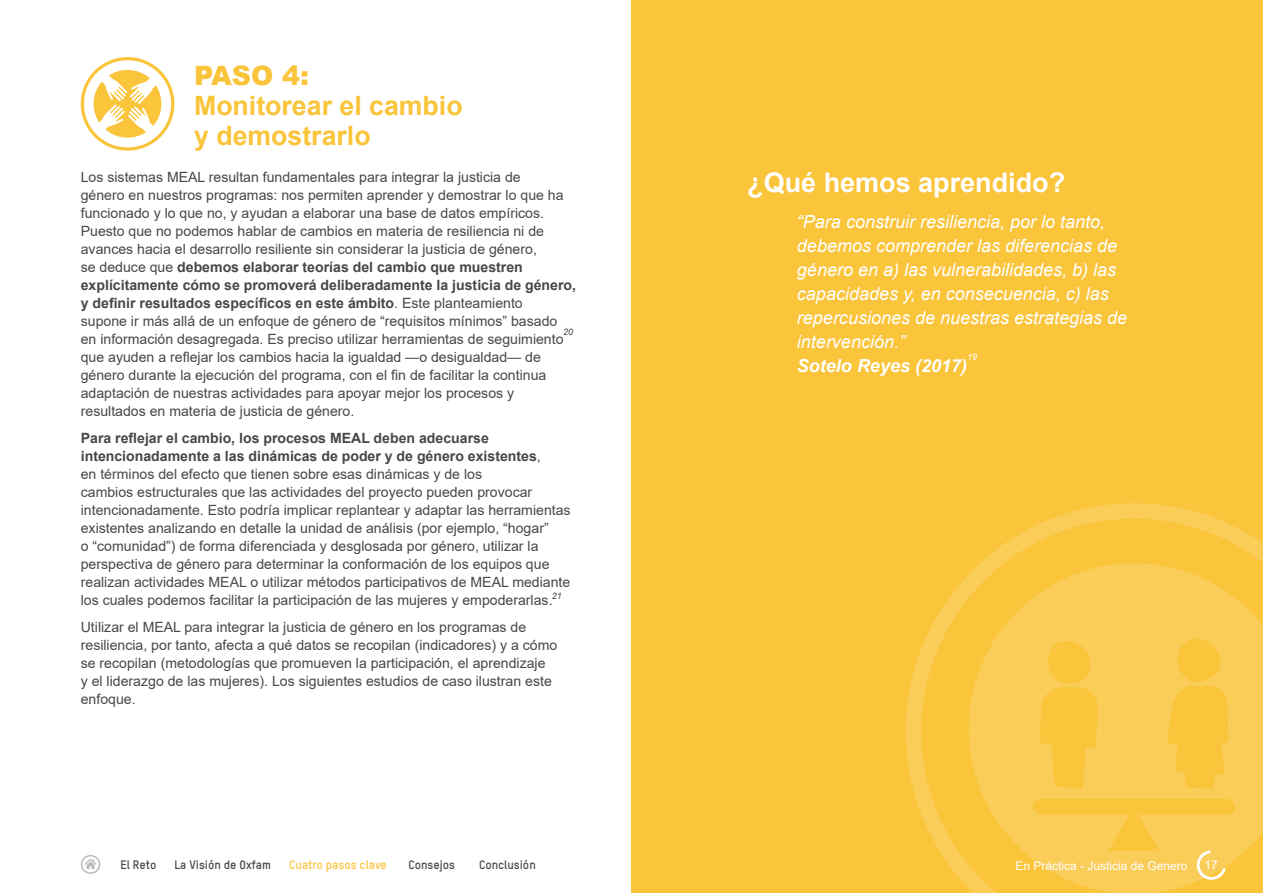
<style>
.page{position:relative;width:1263px;height:893px;background:#fff}
.page>*{position:absolute;margin:0;border:0;box-sizing:border-box;transform-origin:0 0}
.t1{font:700 27px "Arial";color:#fff}
.t2{font:700 26.7px "Arial";color:#fac43b}
.t3{font:900 26.7px "Arial";color:#fac43b}
.Estilo_de_párrafo_1{font:italic 18px/24px "Arial";color:#fff}
.Estilo_de_párrafo_1-2{font:italic 700 18px "Arial";color:#fff}
.Estilo_de_párrafo_1-3{font:14.1px/18px "Arial";color:#474746}
.t4{font:700 12px "Oxfam TSTARPRO";color:#474746}
.t5{font:12px "Arial";color:#fff}
.t6{font:700 12px "Oxfam TSTARPRO";color:#fac43b}
.Estilo_de_párrafo_1-4{font:italic 9px "Arial";color:#474746}
.Estilo_de_párrafo_1-5{font:italic 9px "Arial";color:#fff}
.s1{font-weight:700}
</style>
<div class="page">
<div style="left:631px;top:0;width:632px;height:893px;background:#fac43b"></div>
<svg style="left:906px;top:503px;width:357px;height:385px"></svg>
<svg style="left:969px;top:563px;width:294px;height:330px;fill:#facc58"></svg>
<svg style="left:80px;top:57px;width:95px;height:94px"></svg>
<svg style="left:1197px;top:850px;width:29px;height:30px"></svg>
<svg style="left:81px;top:855px;width:19px;height:19px"></svg>
<p class="t3" style="left:194px;top:56px;width:116px">PASO 4:</p>
<p class="t2" style="left:194px;top:86px;width:270px">Monitorear el cambio</p>
<p class="t2" style="left:194px;top:116px;width:178px">y demostrarlo</p>
<p class="Estilo_de_párrafo_1-3" style="left:81px;top:168px;width:497px">Los sistemas MEAL resultan fundamentales para integrar la justicia de<br>género en nuestros programas: nos permiten aprender y demostrar lo que ha funcionado y lo que no, y ayudan a elaborar una base de datos empíricos.<br>Puesto que no podemos hablar de cambios en materia de resiliencia ni de avances hacia el desarrollo resiliente sin considerar la justicia de género,<br>se deduce que <span class="s1">debemos elaborar teorías del cambio que muestren explícitamente cómo se promoverá deliberadamente la justicia de género, y definir resultados específicos en este ámbito</span>. Este planteamiento<br>supone ir más allá de un enfoque de género de “requisitos mínimos” basado en información desagregada. Es preciso utilizar herramientas de seguimiento que ayuden a reflejar los cambios hacia la igualdad —o desigualdad— de género durante la ejecución del programa, con el fin de facilitar la continua adaptación de nuestras actividades para apoyar mejor los procesos y resultados en materia de justicia de género.</p>
<p class="Estilo_de_párrafo_1-3" style="left:81px;top:429px;width:491px"><span class="s1">Para reflejar el cambio, los procesos MEAL deben adecuarse intencionadamente a las dinámicas de poder y de género existentes</span>,<br>en términos del efecto que tienen sobre esas dinámicas y de los<br>cambios estructurales que las actividades del proyecto pueden provocar intencionadamente. Esto podría implicar replantear y adaptar las herramientas existentes analizando en detalle la unidad de análisis (por ejemplo, “hogar”<br>o “comunidad”) de forma diferenciada y desglosada por género, utilizar la perspectiva de género para determinar la conformación de los equipos que realizan actividades MEAL o utilizar métodos participativos de MEAL mediante los cuales podemos facilitar la participación de las mujeres y empoderarlas.</p>
<p class="Estilo_de_párrafo_1-3" style="left:81px;top:618px;width:478px">Utilizar el MEAL para integrar la justicia de género en los programas de resiliencia, por tanto, afecta a qué datos se recopilan (indicadores) y a cómo se recopilan (metodologías que promueven la participación, el aprendizaje<br>y el liderazgo de las mujeres). Los siguientes estudios de caso ilustran este enfoque.</p>
<p class="Estilo_de_párrafo_1-4" style="left:563px;top:326px;width:12px">20</p>
<p class="Estilo_de_párrafo_1-4" style="left:552px;top:590px;width:12px">21</p>
<p class="t4" style="left:121px;top:855px;width:38px">El Reto</p>
<p class="t4" style="left:174px;top:855px;width:98px">La Visión de Oxfam</p>
<p class="t6" style="left:289px;top:855px;width:99px">Cuatro pasos clave</p>
<p class="t4" style="left:408px;top:855px;width:48px">Consejos</p>
<p class="t4" style="left:479px;top:855px;width:58px">Conclusión</p>
<p class="t1" style="left:747px;top:163px;width:320px">¿Qué hemos aprendido?</p>
<p class="Estilo_de_párrafo_1" style="left:797px;top:210px;width:332px">“Para construir resiliencia, por lo tanto, debemos comprender las diferencias de género en a) las vulnerabilidades, b) las capacidades y, en consecuencia, c) las repercusiones de nuestras estrategias de intervención.”</p>
<p class="Estilo_de_párrafo_1-2" style="left:797px;top:354px;width:172px">Sotelo Reyes (2017)</p>
<p class="Estilo_de_párrafo_1-5" style="left:967px;top:351px;width:12px">19</p>
<p class="t5" style="left:1015px;top:858px;width:174px">En Práctica - Justicia de Genero</p>
<p class="t5" style="left:1204px;top:857px;width:15px">17</p>
</div>
